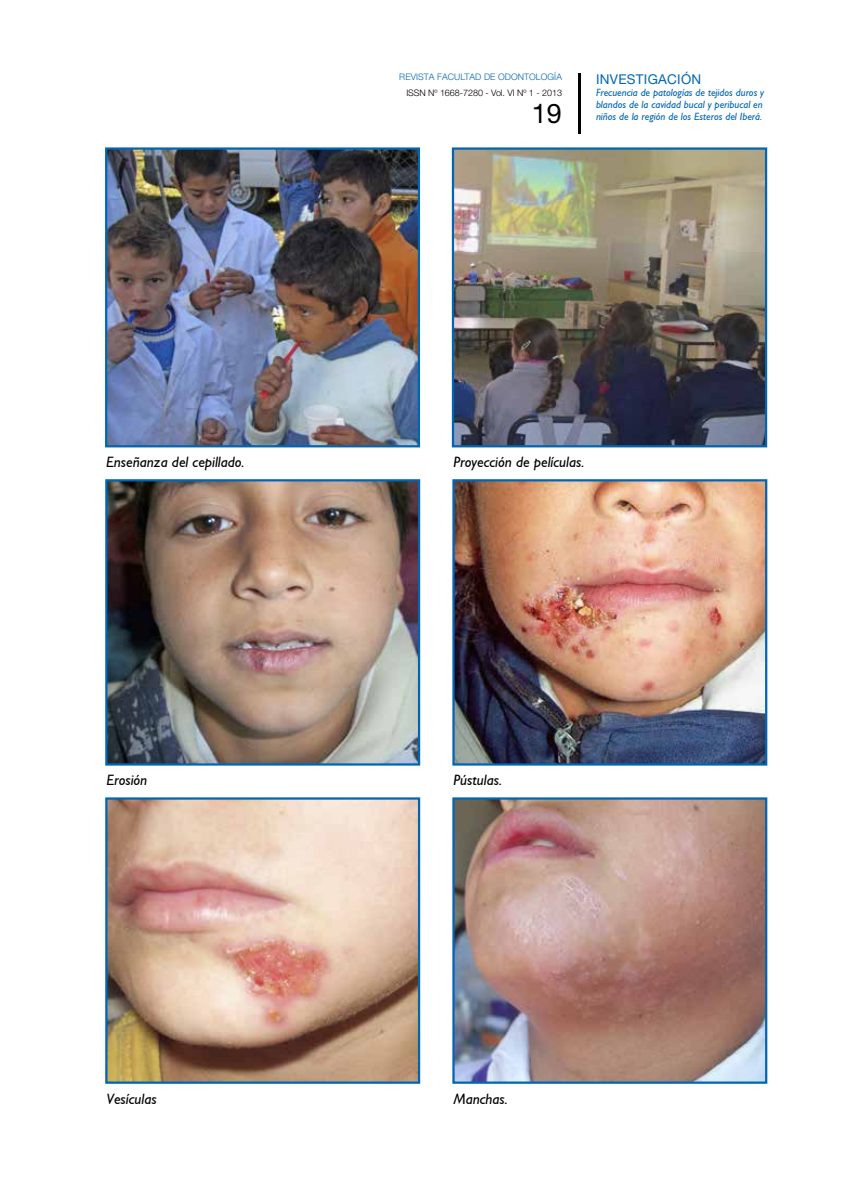
<style>
.page{position:relative;width:851px;height:1191px;background:#fff}
.page>*{position:absolute;margin:0;border:0;box-sizing:border-box;transform-origin:0 0}
.t1{font:100 60px "Helvetica Neue";color:#000}
.t2{font:27px "Helvetica Neue";color:#000}
.t3{font:italic 15px "Gill Sans";color:#000}
.t4{font:13.5px "Helvetica Neue";letter-spacing:.02em;color:#0066b3}
.t5{font:italic 10.5px/12px "Gill Sans";color:#0066b3}
.t6{font:300 10.5px "Helvetica Neue";letter-spacing:.02em;color:#0066b3}
.t7{font:300 9px "Helvetica Neue";letter-spacing:-.005em;color:#000}
.t8{font:300 9px "Helvetica Neue";letter-spacing:.005em;color:#0066b3}
</style>
<div class="page">
<img style="left:455px;top:800px;width:309px;height:280px">
<div style="left:452px;top:797px;width:315px;height:286px;border:2px solid #0066b3"></div>
<img style="left:108px;top:800px;width:309px;height:280px">
<div style="left:105px;top:797px;width:315px;height:286px;border:2px solid #0066b3"></div>
<img style="left:455px;top:482px;width:309px;height:280px">
<div style="left:452px;top:479px;width:315px;height:286px;border:2px solid #0066b3"></div>
<img style="left:108px;top:482px;width:309px;height:280px">
<div style="left:105px;top:479px;width:315px;height:286px;border:2px solid #0066b3"></div>
<img style="left:455px;top:150px;width:309px;height:294px">
<div style="left:452px;top:147px;width:315px;height:300px;border:2px solid #0066b3"></div>
<img style="left:108px;top:150px;width:309px;height:294px">
<div style="left:105px;top:147px;width:315px;height:300px;border:2px solid #0066b3"></div>
<p class="t8" style="left:399px;top:72px;width:164px">REVISTA FACULTAD DE ODONTOLOGÍA</p>
<h2 class="t2" style="left:532px;top:98px;width:32px">19</h2>
<p class="t7" style="left:406px;top:87px;width:157px">ISSN Nº 1668-7280 - Vol. VI Nº 1 - 2013</p>
<h1 class="t1" style="left:572px;top:65px;width:15px">|</h1>
<p class="t4" style="left:596px;top:71px;width:107px">INVESTIGACIÓN</p>
<p class="t6" style="left:596px;top:72px;width:80px">INVESTIGACIÓN</p>
<p class="t5" style="left:596px;top:85px;width:168px">Ansiedad al tratamiento estomatológico y factores socio-demográficos:<br>Estudio con adultos.</p>
<p class="t5" style="left:596px;top:86px;width:170px">Frecuencia de patologías de tejidos duros y blandos de la cavidad bucal y peribucal en niños de la región de los Esteros del Iberá.</p>
<h3 class="t3" style="left:106px;top:454px;width:140px">Enseñanza del cepillado.</h3>
<h3 class="t3" style="left:453px;top:454px;width:132px">Proyección de películas.</h3>
<h3 class="t3" style="left:106px;top:772px;width:42px">Erosión</h3>
<h3 class="t3" style="left:106px;top:1090px;width:52px">Vesículas</h3>
<h3 class="t3" style="left:453px;top:772px;width:50px">Pústulas.</h3>
<h3 class="t3" style="left:453px;top:1090px;width:56px">Manchas.</h3>
</div>
